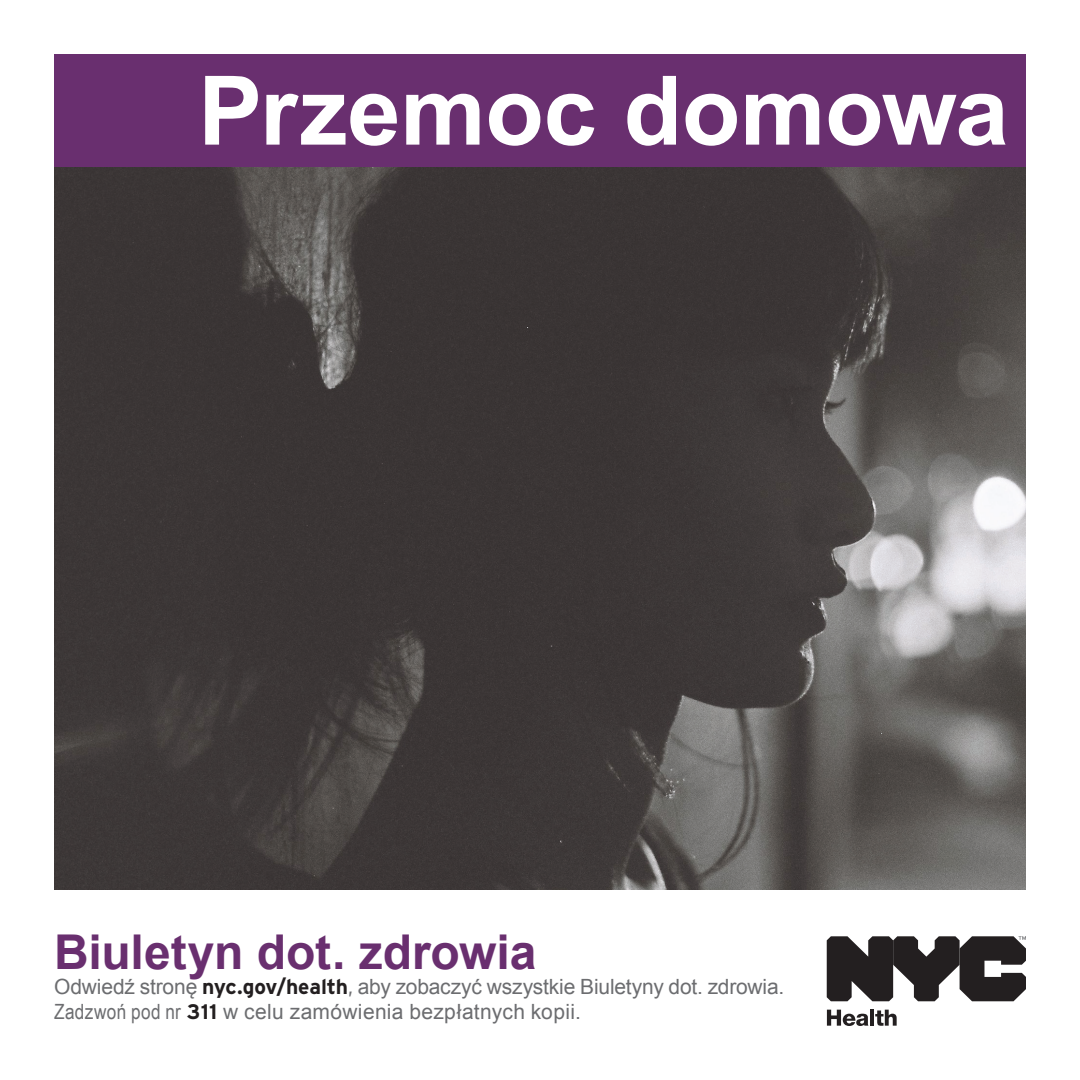
<style>
.page{position:relative;width:1080px;height:1080px;background:#fff}
.page>*{position:absolute;margin:0;border:0;box-sizing:border-box;transform-origin:0 0}
.hed{font:700 96px "Arial";letter-spacing:-.005em;color:#fff}
.t1{font:700 48px "Arial";letter-spacing:-.005em;color:#692f6f}
.t2{font:21px/25.2px "Arial";letter-spacing:-.005em;color:#6c6d70}
.s1{font-family:"Interstate";font-weight:700;color:#231f20}
.s2{font-family:"Interstate";font-weight:300}
.s3{font-family:"Arial Narrow"}
</style>
<div class="page">
<img style="left:54px;top:166px;width:972px;height:723px">
<div style="left:54px;top:54px;width:972px;height:112px;background:#692f6f"></div>
<svg style="left:827px;top:936px;width:199px;height:65px"></svg>
<svg style="left:827px;top:1010px;width:41px;height:16px"></svg>
<hr style="left:870px;top:1010px;width:4px;height:16px;background:#231f20">
<svg style="left:875px;top:1010px;width:22px;height:16px"></svg>
<p class="hed" style="left:198px;top:48px;width:812px">Przemoc domowa</p>
<p class="t1" style="left:54px;top:920px;width:484px">Biuletyn dot. zdrowia</p>
<p class="t2" style="left:54px;top:974px;width:732px">Odwiedź stronę <span class="s1">nyc.gov/health</span><span class="s2">,</span> aby zobaczyć wszystkie Biuletyny dot. zdrowia.<br><span class="s3">Zadzwoń pod nr</span> <span class="s1">311</span> w celu zamówienia bezpłatnych kopii.</p>
</div>
